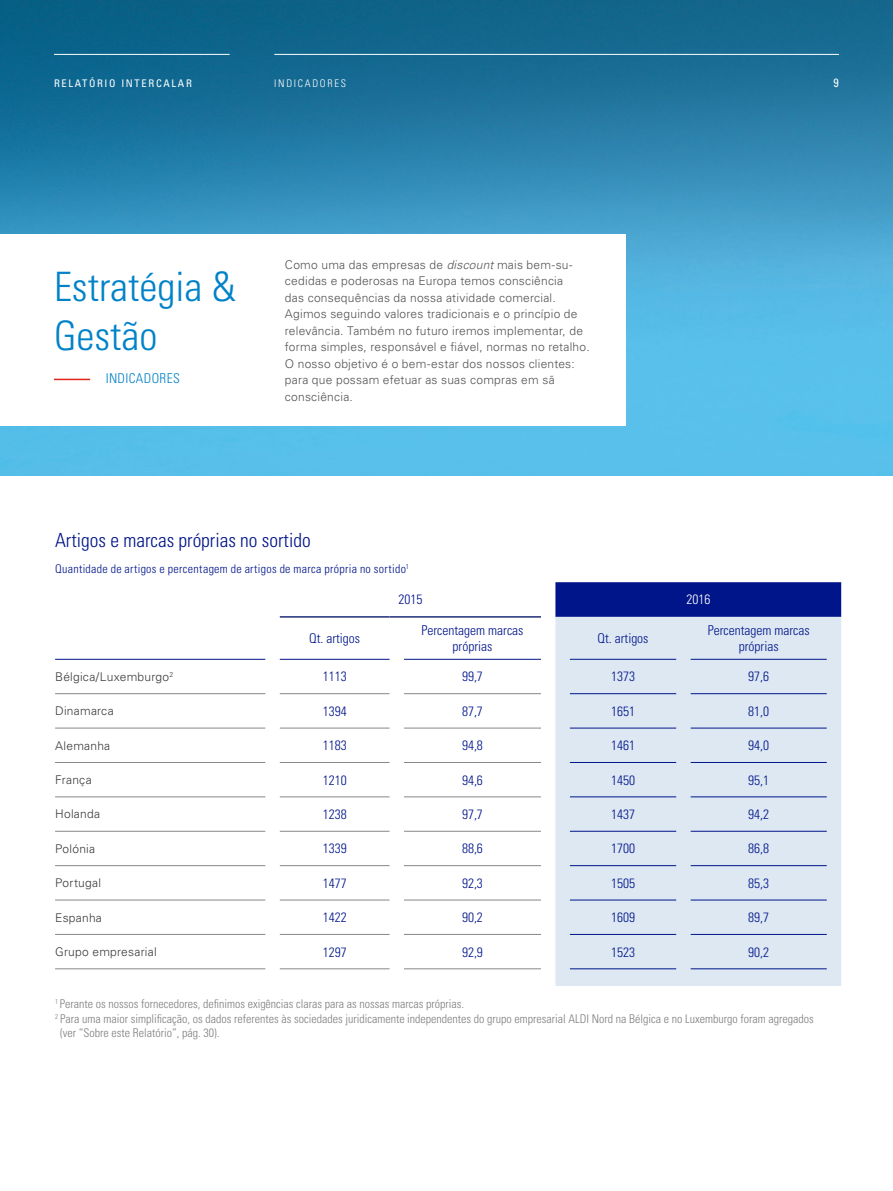
<style>
.page{position:relative;width:893px;height:1191px;background:#fff}
.page>*{position:absolute;margin:0;border:0;box-sizing:border-box;transform-origin:0 0}
.t1{font:300 condensed 40.5px/48.6px "Univers LT Std";color:#0082c9}
.t2{font:300 condensed 19.5px "Univers LT Std";color:#001589}
.t3{font:300 condensed 13.5px/16.2px "Univers LT Std";color:#001589;text-align:center}
.t4{font:300 condensed 13.5px "Univers LT Std";letter-spacing:.025em;color:#0082c9}
.t5{font:300 condensed 13.5px "Univers LT Std";color:#fff}
.t6{font:300 12px/16.5px "Univers LT Std";letter-spacing:.02em;color:#535352}
.t7{font:300 condensed 12px "Univers LT Std";color:#7f7f7f}
.t8{font:300 12px "Univers LT Std";letter-spacing:.02em;color:#3a3a39}
.t9{font:300 condensed 12px "Univers LT Std";letter-spacing:.025em;color:#001589}
.t10{font:condensed 12px "Univers LT Std";color:#fff}
.t11{font:condensed 10.5px "Univers LT Std";letter-spacing:.16em;color:#fff}
.t12{font:300 condensed 10.5px "Univers LT Std";letter-spacing:.16em;color:#fff}
.s1{font-style:italic}
</style>
<div class="page">
<img style="left:0;top:0;width:893px;height:475px">
<hr style="left:54px;top:54px;width:176px;height:1px;background:#fff">
<hr style="left:274px;top:54px;width:565px;height:1px;background:#fff">
<div style="left:0;top:233px;width:625px;height:192px;background:#fff"></div>
<hr style="left:54px;top:379px;width:36px;height:1px;background:#e2231b">
<div style="left:555px;top:582px;width:286px;height:35px;background:#001589"></div>
<div style="left:555px;top:617px;width:286px;height:369px;background:#dde8f3"></div>
<hr style="left:570px;top:693px;width:106px;height:1px;background:#001589">
<hr style="left:691px;top:693px;width:136px;height:1px;background:#001589">
<hr style="left:570px;top:727px;width:106px;height:1px;background:#001589">
<hr style="left:691px;top:727px;width:136px;height:1px;background:#001589">
<hr style="left:570px;top:762px;width:106px;height:1px;background:#001589">
<hr style="left:691px;top:762px;width:136px;height:1px;background:#001589">
<hr style="left:570px;top:796px;width:106px;height:1px;background:#001589">
<hr style="left:691px;top:796px;width:136px;height:1px;background:#001589">
<hr style="left:570px;top:831px;width:106px;height:1px;background:#001589">
<hr style="left:691px;top:831px;width:136px;height:1px;background:#001589">
<hr style="left:570px;top:865px;width:106px;height:1px;background:#001589">
<hr style="left:691px;top:865px;width:136px;height:1px;background:#001589">
<hr style="left:570px;top:899px;width:106px;height:1px;background:#001589">
<hr style="left:691px;top:899px;width:136px;height:1px;background:#001589">
<hr style="left:570px;top:934px;width:106px;height:1px;background:#001589">
<hr style="left:691px;top:934px;width:136px;height:1px;background:#001589">
<hr style="left:570px;top:968px;width:106px;height:1px;background:#001589">
<hr style="left:691px;top:968px;width:136px;height:1px;background:#001589">
<hr style="left:55px;top:693px;width:210px;height:1px;background:#868786">
<hr style="left:55px;top:727px;width:210px;height:1px;background:#868786">
<hr style="left:55px;top:762px;width:210px;height:1px;background:#868786">
<hr style="left:55px;top:796px;width:210px;height:1px;background:#868786">
<hr style="left:55px;top:831px;width:210px;height:1px;background:#868786">
<hr style="left:55px;top:865px;width:210px;height:1px;background:#868786">
<hr style="left:55px;top:899px;width:210px;height:1px;background:#868786">
<hr style="left:55px;top:934px;width:210px;height:1px;background:#868786">
<hr style="left:55px;top:968px;width:210px;height:1px;background:#868786">
<hr style="left:280px;top:693px;width:110px;height:1px;background:#868786">
<hr style="left:404px;top:693px;width:137px;height:1px;background:#868786">
<hr style="left:280px;top:727px;width:110px;height:1px;background:#868786">
<hr style="left:404px;top:727px;width:137px;height:1px;background:#868786">
<hr style="left:280px;top:762px;width:110px;height:1px;background:#868786">
<hr style="left:404px;top:762px;width:137px;height:1px;background:#868786">
<hr style="left:280px;top:796px;width:110px;height:1px;background:#868786">
<hr style="left:404px;top:796px;width:137px;height:1px;background:#868786">
<hr style="left:280px;top:831px;width:110px;height:1px;background:#868786">
<hr style="left:404px;top:831px;width:137px;height:1px;background:#868786">
<hr style="left:280px;top:865px;width:110px;height:1px;background:#868786">
<hr style="left:404px;top:865px;width:137px;height:1px;background:#868786">
<hr style="left:280px;top:899px;width:110px;height:1px;background:#868786">
<hr style="left:404px;top:899px;width:137px;height:1px;background:#868786">
<hr style="left:280px;top:934px;width:110px;height:1px;background:#868786">
<hr style="left:404px;top:934px;width:137px;height:1px;background:#868786">
<hr style="left:280px;top:968px;width:110px;height:1px;background:#868786">
<hr style="left:404px;top:968px;width:137px;height:1px;background:#868786">
<hr style="left:55px;top:659px;width:210px;height:1px;background:#001589">
<hr style="left:280px;top:616px;width:110px;height:1px;background:#202d75">
<svg style="left:390px;top:616px;width:14px;height:1px"></svg>
<hr style="left:404px;top:616px;width:137px;height:1px;background:#202d75">
<hr style="left:280px;top:659px;width:110px;height:1px;background:#001589">
<hr style="left:404px;top:659px;width:137px;height:1px;background:#001589">
<hr style="left:570px;top:659px;width:106px;height:1px;background:#001589">
<hr style="left:691px;top:659px;width:136px;height:1px;background:#001589">
<p class="t11" style="left:54px;top:77px;width:139px">RELATÓRIO INTERCALAR</p>
<p class="t12" style="left:274px;top:77px;width:73px">INDICADORES</p>
<p class="t10" style="left:834px;top:75px;width:7px">9</p>
<h1 class="t1" style="left:54px;top:262px;width:184px">Estratégia &amp;<br>Gestão</h1>
<p class="t4" style="left:106px;top:370px;width:75px">INDICADORES</p>
<p class="t6" style="left:285px;top:256px;width:306px">Como uma das empresas de <span class="s1">discount</span> mais bem-su&shy;cedidas e poderosas na Europa temos consciência<br>das consequências da nossa atividade comercial.<br>Agimos seguindo valores tradicionais e o princípio de relevância. Também no futuro iremos implementar, de forma simples, responsável e fiável, normas no retalho.<br>O nosso objetivo é o bem-estar dos nossos clientes: para que possam efetuar as suas compras em sã consciência.</p>
<h2 class="t2" style="left:55px;top:528px;width:257px">Artigos e marcas próprias no sortido</h2>
<p class="t9" style="left:55px;top:562px;width:355px">Quantidade de artigos e percentagem de artigos de marca própria no sortido<sup>1</sup></p>
<p class="t3" style="left:398px;top:591px;width:25px">2015</p>
<p class="t5" style="left:686px;top:591px;width:25px">2016</p>
<p class="t3" style="left:309px;top:630px;width:52px">Qt. artigos</p>
<p class="t3" style="left:421px;top:622px;width:103px">Percentagem marcas próprias</p>
<p class="t3" style="left:598px;top:630px;width:52px">Qt. artigos</p>
<p class="t3" style="left:708px;top:622px;width:103px">Percentagem marcas próprias</p>
<p class="t8" style="left:55px;top:669px;width:120px">Bélgica/Luxemburgo<sup>2</sup></p>
<p class="t3" style="left:323px;top:668px;width:25px">1113</p>
<p class="t3" style="left:462px;top:668px;width:22px">99,7</p>
<p class="t3" style="left:611px;top:668px;width:25px">1373</p>
<p class="t3" style="left:748px;top:668px;width:22px">97,6</p>
<p class="t8" style="left:55px;top:703px;width:60px">Dinamarca</p>
<p class="t3" style="left:323px;top:703px;width:25px">1394</p>
<p class="t3" style="left:462px;top:703px;width:22px">87,7</p>
<p class="t3" style="left:611px;top:703px;width:25px">1651</p>
<p class="t3" style="left:748px;top:703px;width:22px">81,0</p>
<p class="t8" style="left:55px;top:738px;width:57px">Alemanha</p>
<p class="t3" style="left:323px;top:737px;width:25px">1183</p>
<p class="t3" style="left:462px;top:737px;width:22px">94,8</p>
<p class="t3" style="left:611px;top:737px;width:25px">1461</p>
<p class="t3" style="left:748px;top:737px;width:22px">94,0</p>
<p class="t8" style="left:55px;top:772px;width:38px">França</p>
<p class="t3" style="left:323px;top:771px;width:25px">1210</p>
<p class="t3" style="left:462px;top:771px;width:22px">94,6</p>
<p class="t3" style="left:611px;top:771px;width:25px">1450</p>
<p class="t3" style="left:748px;top:771px;width:22px">95,1</p>
<p class="t8" style="left:55px;top:807px;width:47px">Holanda</p>
<p class="t3" style="left:323px;top:806px;width:25px">1238</p>
<p class="t3" style="left:462px;top:806px;width:22px">97,7</p>
<p class="t3" style="left:611px;top:806px;width:25px">1437</p>
<p class="t3" style="left:748px;top:806px;width:22px">94,2</p>
<p class="t8" style="left:55px;top:841px;width:42px">Polónia</p>
<p class="t3" style="left:323px;top:840px;width:25px">1339</p>
<p class="t3" style="left:462px;top:840px;width:22px">88,6</p>
<p class="t3" style="left:611px;top:840px;width:25px">1700</p>
<p class="t3" style="left:748px;top:840px;width:22px">86,8</p>
<p class="t8" style="left:55px;top:875px;width:48px">Portugal</p>
<p class="t3" style="left:323px;top:875px;width:25px">1477</p>
<p class="t3" style="left:462px;top:875px;width:22px">92,3</p>
<p class="t3" style="left:611px;top:875px;width:25px">1505</p>
<p class="t3" style="left:748px;top:875px;width:22px">85,3</p>
<p class="t8" style="left:55px;top:910px;width:48px">Espanha</p>
<p class="t3" style="left:323px;top:909px;width:25px">1422</p>
<p class="t3" style="left:462px;top:909px;width:22px">90,2</p>
<p class="t3" style="left:611px;top:909px;width:25px">1609</p>
<p class="t3" style="left:748px;top:909px;width:22px">89,7</p>
<p class="t8" style="left:55px;top:944px;width:103px">Grupo empresarial</p>
<p class="t3" style="left:323px;top:943px;width:25px">1297</p>
<p class="t3" style="left:462px;top:943px;width:22px">92,9</p>
<p class="t3" style="left:611px;top:943px;width:25px">1523</p>
<p class="t3" style="left:748px;top:943px;width:22px">90,2</p>
<p class="t7" style="left:55px;top:997px;width:411px"><sup>1</sup> Perante os nossos fornecedores, definimos exigências claras para as nossas marcas próprias.</p>
<p class="t7" style="left:55px;top:1011px;width:760px"><sup>2</sup> Para uma maior simplificação, os dados referentes às sociedades juridicamente independentes do grupo empresarial ALDI Nord na Bélgica e no Luxemburgo foram agregados</p>
<p class="t7" style="left:60px;top:1025px;width:161px">(ver “Sobre este Relatório”, pág. 30).</p>
</div>
